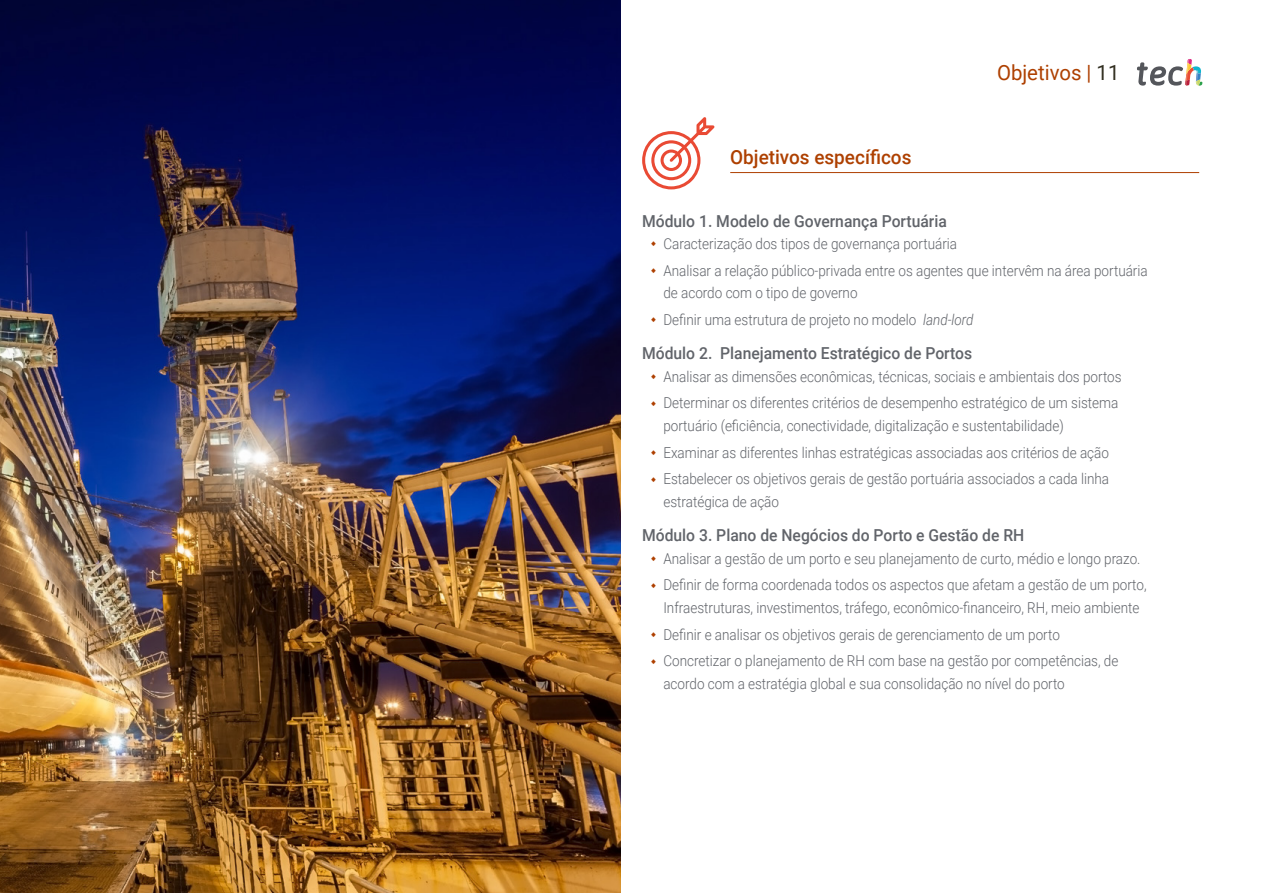
<style>
.page{position:relative;width:1263px;height:893px;background:#fff}
.page>*{position:absolute;margin:0;border:0;box-sizing:border-box;transform-origin:0 0}
.t1{font:21px "Roboto";color:#ae4000}
.t2{font:500 19.5px "Roboto";color:#ae4000}
.t3{font:500 16.5px "Roboto";color:#61646a;scale:.95 1}
.t4{font:300 15px/26.7px "Roboto";color:#61646a;scale:.9 1}
.s1{color:#312e20}
.s2{font-style:italic}
</style>
<div class="page">
<hr style="left:730px;top:172px;width:469px;height:1px;background:#ae4000">
<svg style="left:642px;top:117px;width:72px;height:72px"></svg>
<img style="left:0;top:0;width:621px;height:893px">
<svg style="left:1137px;top:59px;width:65px;height:27px"></svg>
<h2 class="t2" style="left:730px;top:143px;width:183px">Objetivos específicos</h2>
<h1 class="t1" style="left:997px;top:57px;width:124px">Objetivos | <span class="s1">11</span></h1>
<p class="t3" style="left:642px;top:209px;width:322px">Módulo 1. Modelo de Governança Portuária</p>
<p class="t4" style="left:663px;top:230px;width:540px">Caracterização dos tipos de governança portuária<br>Analisar a relação público-privada entre os agentes que intervêm na área portuária</p>
<p class="t4" style="left:663px;top:279px;width:346px">de acordo com o tipo de governo<br>Definir uma estrutura de projeto no modelo <span class="s2">land-lord</span></p>
<p class="t3" style="left:642px;top:342px;width:349px">Módulo 2. Planejamento Estratégico de Portos</p>
<p class="t4" style="left:663px;top:362px;width:511px">Analisar as dimensões econômicas, técnicas, sociais e ambientais dos portos<br>Determinar os diferentes critérios de desempenho estratégico de um sistema</p>
<p class="t4" style="left:663px;top:412px;width:497px">portuário (eficiência, conectividade, digitalização e sustentabilidade)<br>Examinar as diferentes linhas estratégicas associadas aos critérios de ação<br>Estabelecer os objetivos gerais de gestão portuária associados a cada linha</p>
<p class="t4" style="left:663px;top:488px;width:130px">estratégica de ação</p>
<p class="t3" style="left:642px;top:524px;width:404px">Módulo 3. Plano de Negócios do Porto e Gestão de RH</p>
<p class="t4" style="left:663px;top:544px;width:538px">Analisar a gestão de um porto e seu planejamento de curto, médio e longo prazo.<br>Definir de forma coordenada todos os aspectos que afetam a gestão de um porto,</p>
<p class="t4" style="left:663px;top:594px;width:530px">Infraestruturas, investimentos, tráfego, econômico-financeiro, RH, meio ambiente<br>Definir e analisar os objetivos gerais de gerenciamento de um porto<br>Concretizar o planejamento de RH com base na gestão por competências, de</p>
<p class="t4" style="left:663px;top:670px;width:448px">acordo com a estratégia global e sua consolidação no nível do porto</p>
</div>
